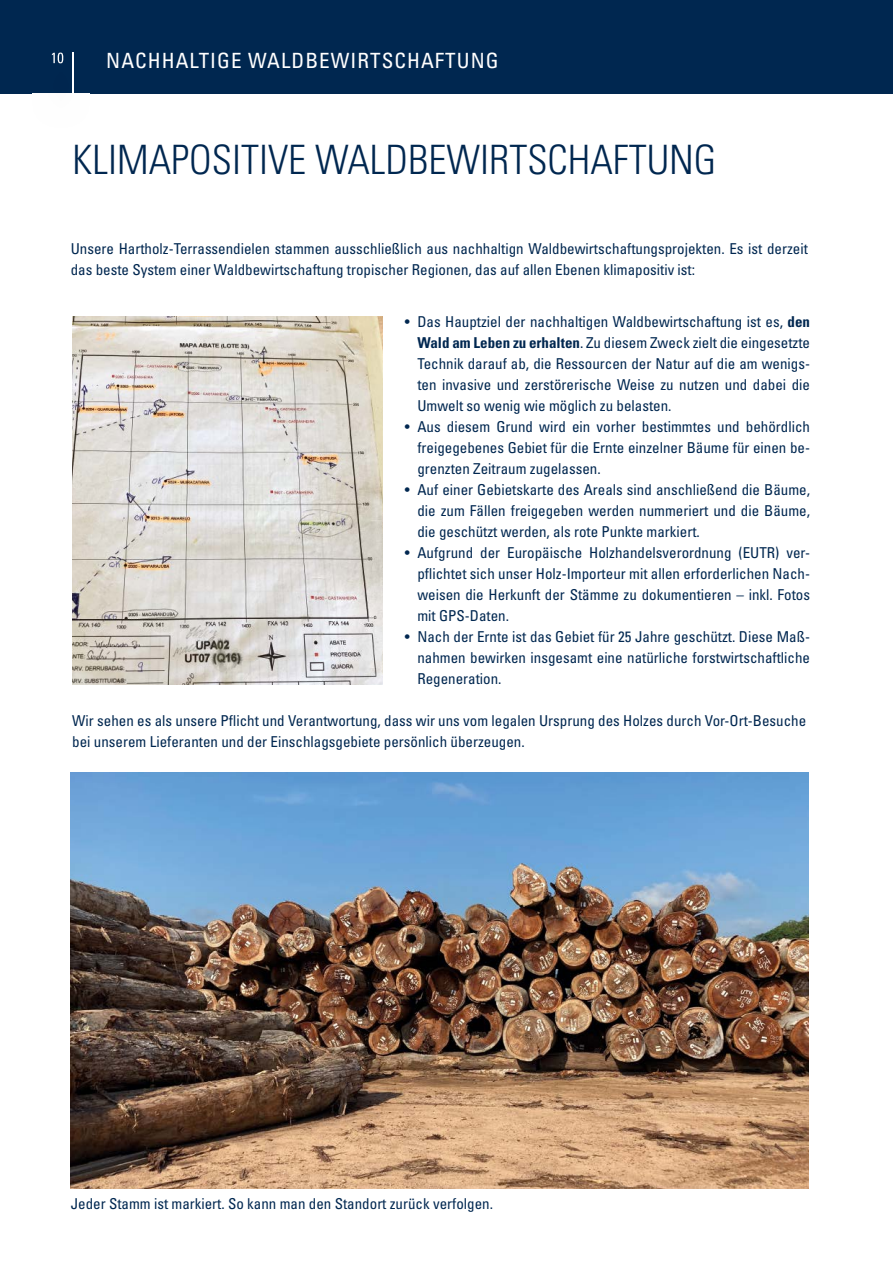
<style>
.page{position:relative;width:893px;height:1263px;background:#fff}
.page>*{position:absolute;margin:0;border:0;box-sizing:border-box;transform-origin:0 0}
.t1{font:300 condensed 40.5px "Univers LT Std";color:#002750}
.t2{font:condensed 21px "Univers LT Std";letter-spacing:.05em;color:#fff}
.t3{font:condensed 15px/21px "Univers LT Std";color:#002750;text-align:justify}
.s1{font-weight:700}
</style>
<div class="page">
<div style="left:0;top:0;width:893px;height:93px;background:#002750"></div>
<img style="left:51px;top:52px;width:23px;height:41px">
<svg style="left:52px;top:53px;width:11px;height:10px"></svg>
<hr style="left:72px;top:53px;width:1px;height:42px;background:#fff">
<img style="left:72px;top:317px;width:311px;height:367px">
<img style="left:71px;top:773px;width:737px;height:415px">
<h2 class="t2" style="left:106px;top:48px;width:394px">NACHHALTIGE WALDBEWIRTSCHAFTUNG</h2>
<h1 class="t1" style="left:72px;top:135px;width:646px">KLIMAPOSITIVE WALDBEWIRTSCHAFTUNG</h1>
<p class="t3" style="left:71px;top:237px;width:739px">Unsere Hartholz-Terrassendielen stammen ausschließlich aus nachhaltign Waldbewirtschaftungsprojekten. Es ist derzeit das beste System einer Waldbewirtschaftung tropischer Regionen, das auf allen Ebenen klimapositiv ist:</p>
<p class="t3" style="left:417px;top:311px;width:394px;text-indent:-13px">• Das Hauptziel der nachhaltigen Waldbewirtschaftung ist es, <span class="s1">den Wald am Leben zu erhalten</span>. Zu diesem Zweck zielt die eingesetzte Technik darauf ab, die Ressourcen der Natur auf die am wenigs&shy;ten invasive und zerstörerische Weise zu nutzen und dabei die Umwelt so wenig wie möglich zu belasten.</p>
<p class="t3" style="left:417px;top:416px;width:394px;text-indent:-13px">• Aus diesem Grund wird ein vorher bestimmtes und behördlich freigegebenes Gebiet für die Ernte einzelner Bäume für einen be&shy;grenzten Zeitraum zugelassen.</p>
<p class="t3" style="left:417px;top:479px;width:394px;text-indent:-13px">• Auf einer Gebietskarte des Areals sind anschließend die Bäume, die zum Fällen freigegeben werden nummeriert und die Bäume, die geschützt werden, als rote Punkte markiert.</p>
<p class="t3" style="left:417px;top:542px;width:394px;text-indent:-13px">• Aufgrund der Europäische Holzhandelsverordnung (EUTR) ver&shy;pflichtet sich unser Holz-Importeur mit allen erforderlichen Nach&shy;weisen die Herkunft der Stämme zu dokumentieren – inkl. Fotos mit GPS-Daten.</p>
<p class="t3" style="left:417px;top:626px;width:394px;text-indent:-13px">• Nach der Ernte ist das Gebiet für 25 Jahre geschützt. Diese Maß&shy;nahmen bewirken insgesamt eine natürliche forstwirtschaftliche Regeneration.</p>
<p class="t3" style="left:72px;top:710px;width:735px">Wir sehen es als unsere Pflicht und Verantwortung, dass wir uns vom legalen Ursprung des Holzes durch Vor-Ort-Besuche bei unserem Lieferanten und der Einschlagsgebiete persönlich überzeugen.</p>
<p class="t3" style="left:71px;top:1193px;width:424px">Jeder Stamm ist markiert. So kann man den Standort zurück verfolgen.</p>
</div>
